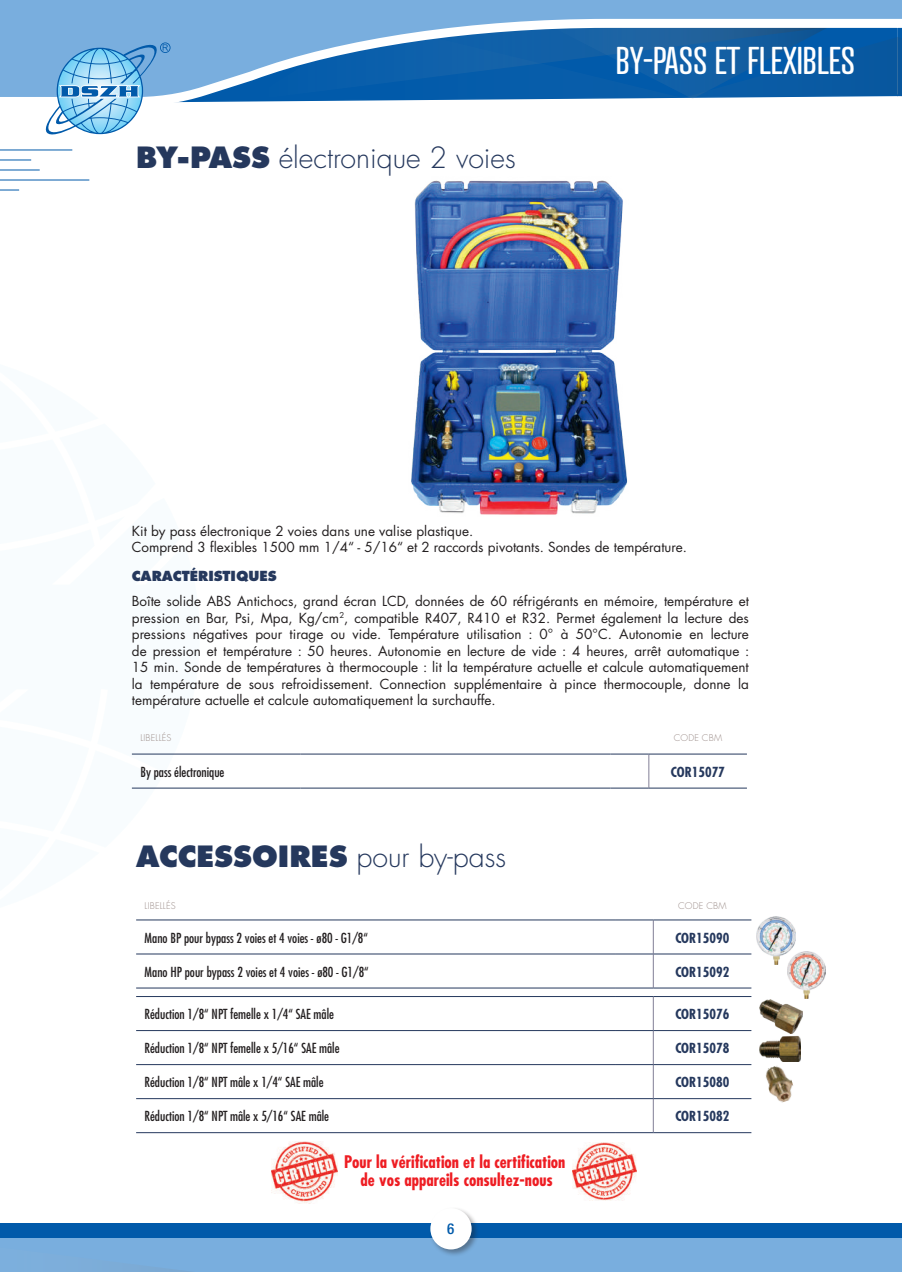
<style>
.page{position:relative;width:902px;height:1272px;background:#fff}
.page>*{position:absolute;margin:0;border:0;box-sizing:border-box;transform-origin:0 0}
.t1{font:37.5px "Atrament";color:#fff}
.t2{font:300 28.5px "Futura LT Pro";color:#25385d}
.t3{font:800 28.5px "Futura LT Pro";color:#25385d}
.t4{font:700 condensed 16.8px/18px "Futura";color:#ee1d23;text-align:center}
.t5{font:500 condensed 15px "Helvetica Neue LT Std";color:#015aaa}
.t6{font:13.5px/16.5px "Futura LT Pro";color:#231f20}
.t7{font:500 condensed 13.5px "Futura LT Pro";color:#231f20}
.t8{font:700 condensed 13.5px "Futura LT Pro";color:#25385d}
.t9{font:800 13.5px "Futura LT Pro";color:#25385d}
.t10{font:300 9px "Futura LT Pro";letter-spacing:.02em;color:#9a8b87}
.s1{font-weight:800}
.s2{font-weight:300}
</style>
<div class="page">
<div style="left:0;top:1222px;width:897px;height:49px;background:#79aede"></div>
<div style="left:0;top:1222px;width:897px;height:15px;background:#015aaa"></div>
<svg style="left:0;top:0;width:367px;height:103px;background:#70a6d8"></svg>
<hr style="left:897px;top:1222px;width:4px;height:49px;background:#79aede">
<hr style="left:897px;top:1222px;width:4px;height:15px;background:#015aaa">
<svg style="left:367px;top:0;width:534px;height:101px;background:#4081bc"></svg>
<svg style="left:44px;top:42px;width:126px;height:93px"></svg>
<div style="left:428px;top:1206px;width:51px;height:51px;background:#231f20;opacity:.4"></div>
<div style="left:430px;top:1208px;width:41px;height:41px;background:#fff;border-radius:50%"></div>
<hr style="left:0;top:150px;width:72px;height:1px;background:#015aaa">
<hr style="left:0;top:160px;width:31px;height:1px;background:#015aaa">
<hr style="left:0;top:170px;width:40px;height:1px;background:#015aaa">
<hr style="left:0;top:180px;width:89px;height:1px;background:#015aaa">
<svg style="left:0;top:190px;width:19px;height:1px"></svg>
<hr style="left:132px;top:753px;width:168px;height:1px;background:#25385d">
<hr style="left:132px;top:787px;width:168px;height:1px;background:#25385d">
<hr style="left:300px;top:753px;width:310px;height:1px;background:#25385d">
<hr style="left:300px;top:787px;width:310px;height:1px;background:#25385d">
<hr style="left:610px;top:753px;width:38px;height:1px;background:#25385d">
<hr style="left:610px;top:787px;width:38px;height:1px;background:#25385d">
<hr style="left:648px;top:754px;width:1px;height:33px;background:#827f97">
<hr style="left:648px;top:753px;width:98px;height:1px;background:#25385d">
<hr style="left:648px;top:787px;width:98px;height:1px;background:#25385d">
<hr style="left:136px;top:919px;width:479px;height:1px;background:#25385d">
<hr style="left:136px;top:953px;width:479px;height:1px;background:#25385d">
<hr style="left:136px;top:987px;width:479px;height:1px;background:#25385d">
<hr style="left:136px;top:996px;width:479px;height:1px;background:#25385d">
<hr style="left:136px;top:1030px;width:479px;height:1px;background:#25385d">
<hr style="left:136px;top:1064px;width:479px;height:1px;background:#25385d">
<hr style="left:136px;top:1098px;width:479px;height:1px;background:#25385d">
<hr style="left:136px;top:1132px;width:479px;height:1px;background:#25385d">
<hr style="left:615px;top:919px;width:38px;height:1px;background:#25385d">
<hr style="left:615px;top:953px;width:38px;height:1px;background:#25385d">
<hr style="left:615px;top:987px;width:38px;height:1px;background:#25385d">
<hr style="left:615px;top:996px;width:38px;height:1px;background:#25385d">
<hr style="left:615px;top:1030px;width:38px;height:1px;background:#25385d">
<hr style="left:615px;top:1064px;width:38px;height:1px;background:#25385d">
<hr style="left:615px;top:1098px;width:38px;height:1px;background:#25385d">
<hr style="left:615px;top:1132px;width:38px;height:1px;background:#25385d">
<hr style="left:653px;top:920px;width:1px;height:33px;background:#827f97">
<hr style="left:653px;top:954px;width:1px;height:33px;background:#827f97">
<hr style="left:653px;top:996px;width:1px;height:34px;background:#827f97">
<hr style="left:653px;top:1030px;width:1px;height:34px;background:#827f97">
<hr style="left:653px;top:1064px;width:1px;height:34px;background:#827f97">
<hr style="left:653px;top:1098px;width:1px;height:34px;background:#827f97">
<hr style="left:653px;top:919px;width:98px;height:1px;background:#25385d">
<hr style="left:653px;top:953px;width:98px;height:1px;background:#25385d">
<hr style="left:653px;top:987px;width:98px;height:1px;background:#25385d">
<hr style="left:653px;top:996px;width:98px;height:1px;background:#25385d">
<hr style="left:653px;top:1030px;width:98px;height:1px;background:#25385d">
<hr style="left:653px;top:1064px;width:98px;height:1px;background:#25385d">
<hr style="left:653px;top:1098px;width:98px;height:1px;background:#25385d">
<hr style="left:653px;top:1132px;width:98px;height:1px;background:#25385d">
<img style="left:765px;top:1066px;width:28px;height:37px">
<img style="left:759px;top:999px;width:43px;height:34px">
<img style="left:759px;top:1033px;width:41px;height:28px">
<img style="left:411px;top:180px;width:217px;height:335px">
<img style="left:271px;top:1141px;width:66px;height:62px">
<img style="left:573px;top:1142px;width:63px;height:59px">
<img style="left:756px;top:916px;width:39px;height:48px">
<img style="left:787px;top:951px;width:38px;height:47px">
<h2 class="t2" style="left:136px;top:139px;width:381px"><span class="s1">BY-PASS</span> électronique 2 voies</h2>
<h1 class="t1" style="left:615px;top:37px;width:241px">BY-PASS ET FLEXIBLES</h1>
<p class="t6" style="left:132px;top:522px;width:556px">Kit by pass électronique 2 voies dans une valise plastique.<br>Comprend 3 flexibles 1500 mm 1/4“ - 5/16“ et 2 raccords pivotants. Sondes de température.</p>
<p class="t9" style="left:132px;top:566px;width:146px">CARACTÉRISTIQUES</p>
<p class="t6" style="left:132px;top:592px;width:618px;text-align:justify">Boîte solide ABS Antichocs, grand écran LCD, données de 60 réfrigérants en mémoire, température et pression en Bar, Psi, Mpa, Kg/cm<sup>2</sup>, compatible R407, R410 et R32. Permet également la lecture des pressions négatives pour tirage ou vide. Température utilisation : 0° à 50°C. Autonomie en lecture de pression et température : 50 heures. Autonomie en lecture de vide : 4 heures, arrêt automatique :<br>15 min. Sonde de températures à thermocouple : lit la température actuelle et calcule automatiquement la température de sous refroidissement. Connection supplémentaire à pince thermocouple, donne la température actuelle et calcule automatiquement la surchauffe.</p>
<p class="t10" style="left:140px;top:731px;width:33px">LIBELLÉS</p>
<p class="t10" style="left:673px;top:731px;width:50px">CODE CBM</p>
<p class="t7" style="left:140px;top:762px;width:86px">By pass électronique</p>
<p class="t8" style="left:670px;top:762px;width:56px">COR15077</p>
<h2 class="t3" style="left:136px;top:836px;width:371px">ACCESSOIRES <span class="s2">pour by-pass</span></h2>
<p class="t10" style="left:145px;top:899px;width:33px">LIBELLÉS</p>
<p class="t10" style="left:678px;top:899px;width:50px">CODE CBM</p>
<p class="t7" style="left:145px;top:928px;width:225px">Mano BP pour bypass 2 voies et 4 voies - ø80 - G1/8“</p>
<p class="t8" style="left:675px;top:928px;width:56px">COR15090</p>
<p class="t7" style="left:145px;top:962px;width:226px">Mano HP pour bypass 2 voies et 4 voies - ø80 - G1/8“</p>
<p class="t8" style="left:675px;top:962px;width:56px">COR15092</p>
<p class="t7" style="left:145px;top:1004px;width:191px">Réduction 1/8“ NPT femelle x 1/4“ SAE mâle</p>
<p class="t8" style="left:675px;top:1005px;width:56px">COR15076</p>
<p class="t7" style="left:145px;top:1038px;width:196px">Réduction 1/8“ NPT femelle x 5/16“ SAE mâle</p>
<p class="t8" style="left:675px;top:1039px;width:56px">COR15078</p>
<p class="t7" style="left:145px;top:1072px;width:180px">Réduction 1/8“ NPT mâle x 1/4“ SAE mâle</p>
<p class="t8" style="left:675px;top:1073px;width:56px">COR15080</p>
<p class="t7" style="left:145px;top:1106px;width:186px">Réduction 1/8“ NPT mâle x 5/16“ SAE mâle</p>
<p class="t8" style="left:675px;top:1107px;width:56px">COR15082</p>
<p class="t4" style="left:344px;top:1153px;width:223px">Pour la vérification et la certification de vos appareils consultez-nous</p>
<p class="t5" style="left:447px;top:1219px;width:9px">6</p>
</div>
